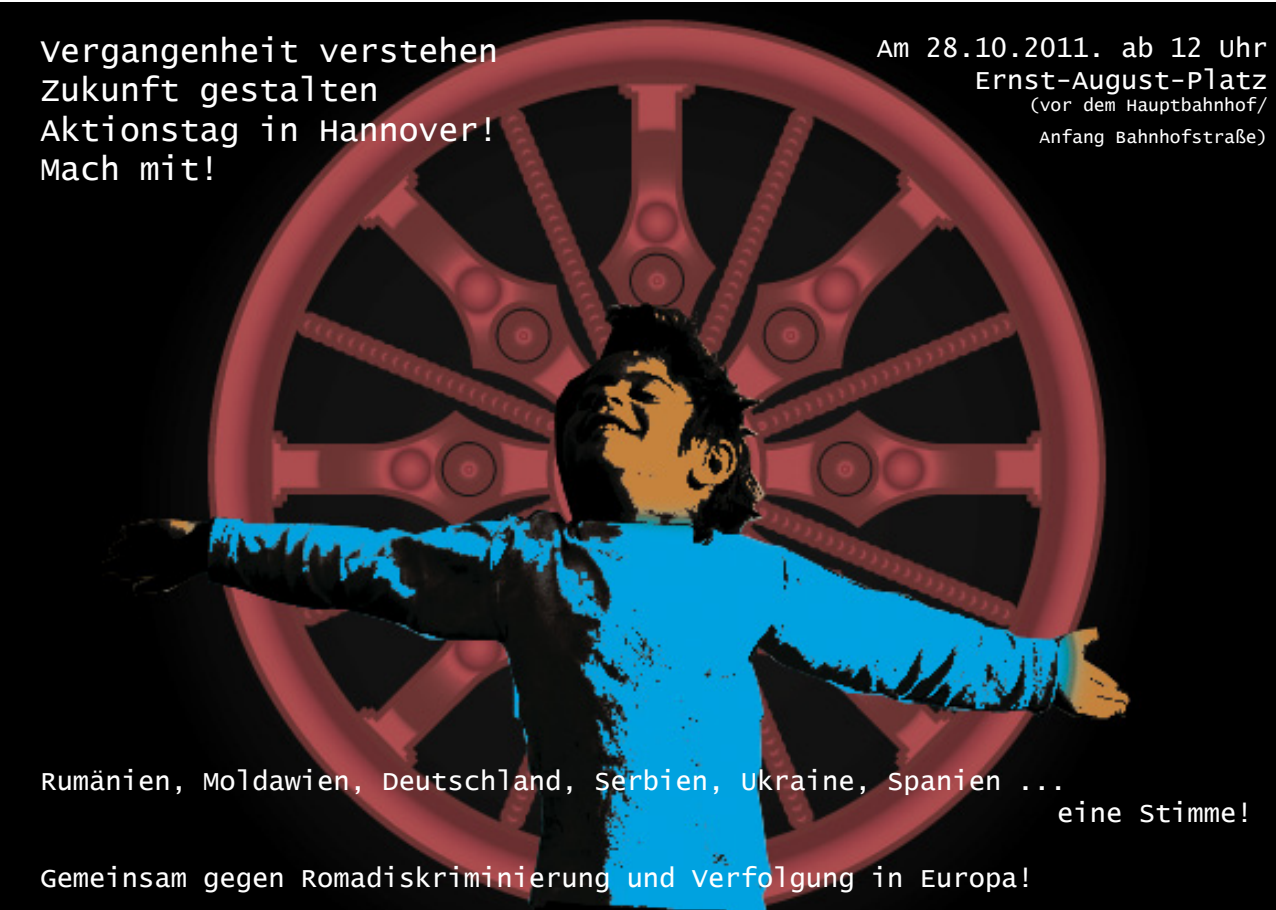
<style>
.page{position:relative;width:1276px;height:910px;background:#fff}
.page>*{position:absolute;margin:0;border:0;box-sizing:border-box;transform-origin:0 0}
.t1{font:33px/39.6px "Lucida Console";color:#fff}
.t2{font:27px "Lucida Console";color:#fff}
.t3{font:18px/32.4px "Lucida Console";color:#fff;text-align:right}
</style>
<div class="page">
<img style="left:0;top:3px;width:1276px;height:907px">
<p class="t1" style="left:40px;top:32px;width:459px">Vergangenheit verstehen<br>Zukunft gestalten</p>
<p class="t1" style="left:40px;top:111px;width:459px">Aktionstag in Hannover!</p>
<p class="t1" style="left:40px;top:151px;width:181px">Mach mit!</p>
<p class="t2" style="left:877px;top:36px;width:392px">Am 28.10.2011. ab 12 Uhr</p>
<p class="t2" style="left:974px;top:68px;width:295px">Ernst-August-Platz</p>
<p class="t3" style="left:1028px;top:89px;width:240px">(vor dem Hauptbahnhof/<br>Anfang Bahnhofstraße)</p>
<p class="t2" style="left:40px;top:769px;width:1027px">Rumänien, Moldawien, Deutschland, Serbien, Ukraine, Spanien ...</p>
<p class="t2" style="left:1057px;top:801px;width:197px">eine Stimme!</p>
<p class="t2" style="left:40px;top:866px;width:995px">Gemeinsam gegen Romadiskriminierung und Verfolgung in Europa!</p>
</div>
